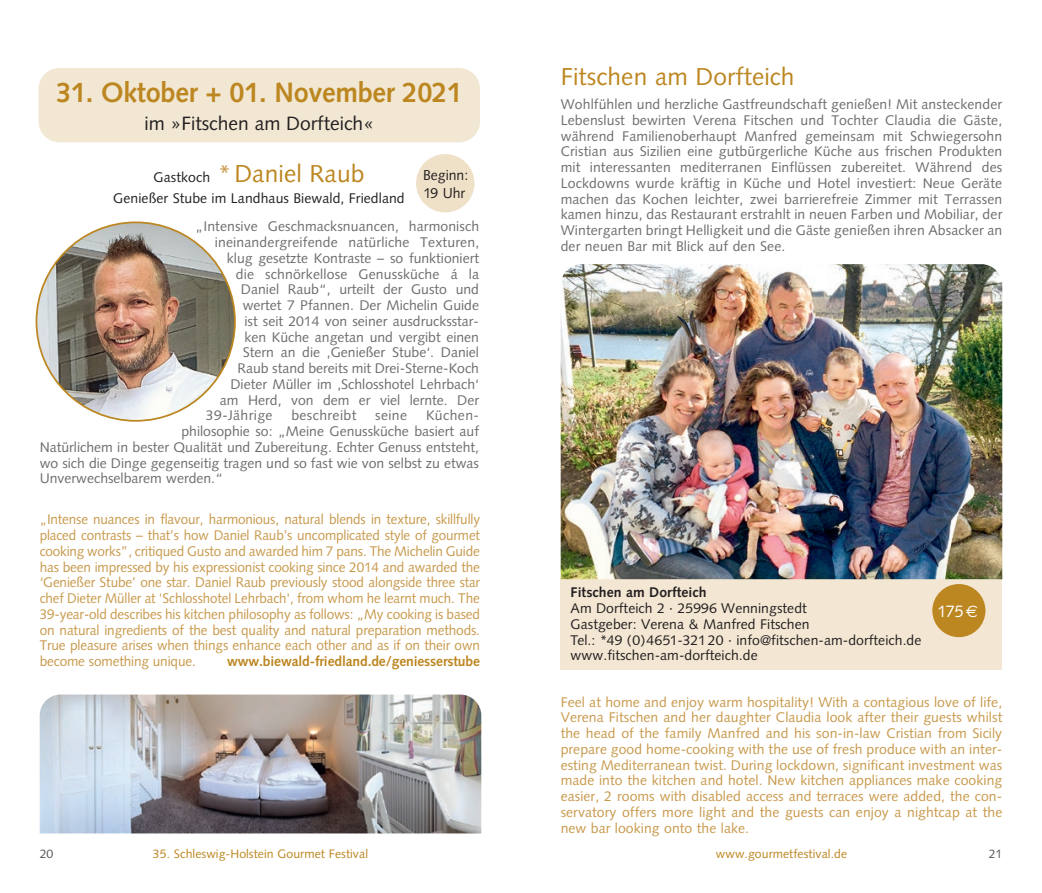
<style>
.page{position:relative;width:1042px;height:893px;background:#fff}
.page>*{position:absolute;margin:0;border:0;box-sizing:border-box;transform-origin:0 0}
.t1{font:700 28px "Syntax";letter-spacing:-.01em;color:#bc8620}
.t2{font:24.5px "Syntax";letter-spacing:.005em;color:#bc8620}
.t3{font:19.25px "Syntax";color:#231f20}
.t4{font:16.62px "Syntax";color:#fff}
.t5{font:14.35px/18.4px "Syntax";color:#231f20}
.t6{font:14px/15.8px "Syntax";color:#6c6d70;text-align:justify}
.t7{font:14px/15.8px "Syntax";color:#c8994b;text-align:justify;scale:.96 1}
.t8{font:14px/15.8px "Syntax";color:#c8994b;text-align:justify}
.t9{font:14px/15.8px "Syntax";letter-spacing:.005em;color:#231f20}
.t10{font:700 14px "Syntax";letter-spacing:-.01em;color:#bc8620}
.t11{font:14px "Syntax";letter-spacing:.03em;color:#6c6d70}
.t12{font:700 14px "Syntax";letter-spacing:.005em;color:#231f20}
.t13{font:12.25px "Syntax";letter-spacing:.005em;color:#bc8620}
.t14{font:12.25px "Syntax";color:#57585a}
.s1{font-size:14px;color:#231f20}
.s2{color:#c8994b}
.s3{font-family:"Euro Sans"}
</style>
<div class="page">
<div style="left:561px;top:578px;width:441px;height:92px;background:#f3e7d3"></div>
<div style="left:932px;top:584px;width:53px;height:53px;background:#bc8620;border-radius:50%"></div>
<img style="left:561px;top:264px;width:441px;height:315px">
<div style="left:38px;top:68px;width:442px;height:74px;background:#f1e7d3;border-radius:21px"></div>
<img style="left:36px;top:222px;width:199px;height:199px;border-radius:99px">
<div style="left:416px;top:154px;width:58px;height:58px;background:#efe1c8;border-radius:50%"></div>
<img style="left:40px;top:694px;width:441px;height:139px">
<h1 class="t1" style="left:56px;top:76px;width:407px">31. Oktober + 01. November 2021</h1>
<h3 class="t3" style="left:144px;top:112px;width:231px">im »Fitschen am Dorfteich«</h3>
<h2 class="t2" style="left:154px;top:159px;width:212px"><span class="s1">Gastkoch</span> <span class="s2">*</span>Daniel Raub</h2>
<p class="t9" style="left:113px;top:190px;width:293px">Genießer Stube im Landhaus Biewald, Friedland</p>
<p class="t6" style="left:195px;top:219px;width:285px">„Intensive Geschmacksnuancen, harmonisch</p>
<p class="t6" style="left:215px;top:234px;width:266px">ineinandergreifende natürliche Texturen,</p>
<p class="t6" style="left:227px;top:250px;width:254px">klug gesetzte Kontraste – so funktioniert</p>
<p class="t6" style="left:236px;top:266px;width:245px">die schnörkellose Genussküche á la</p>
<p class="t6" style="left:241px;top:282px;width:240px">Daniel Raub“, urteilt der Gusto und</p>
<p class="t6" style="left:243px;top:297px;width:238px">wertet 7 Pfannen. Der Michelin Guide</p>
<p class="t6" style="left:244px;top:313px;width:236px">ist seit 2014 von seiner ausdrucksstar-</p>
<p class="t6" style="left:244px;top:329px;width:236px">ken Küche angetan und vergibt einen</p>
<p class="t6" style="left:243px;top:345px;width:238px">Stern an die ‚Genießer Stube‘. Daniel</p>
<p class="t6" style="left:237px;top:360px;width:243px">Raub stand bereits mit Drei-Sterne-Koch</p>
<p class="t6" style="left:230px;top:376px;width:250px">Dieter Müller im ‚Schlosshotel Lehrbach‘</p>
<p class="t6" style="left:220px;top:392px;width:260px">am Herd, von dem er viel lernte. Der</p>
<p class="t11" style="left:206px;top:407px;width:68px">39-Jährige</p>
<p class="t11" style="left:291px;top:407px;width:66px">beschreibt</p>
<p class="t6" style="left:375px;top:408px;width:33px">seine</p>
<p class="t6" style="left:426px;top:408px;width:52px">Küchen-</p>
<p class="t6" style="left:181px;top:423px;width:299px">philosophie so: „Meine Genussküche basiert auf</p>
<p class="t6" style="left:40px;top:439px;width:441px">Natürlichem in bester Qualität und Zubereitung. Echter Genuss entsteht,</p>
<p class="t6" style="left:40px;top:455px;width:441px">wo sich die Dinge gegenseitig tragen und so fast wie von selbst zu etwas</p>
<p class="t6" style="left:40px;top:471px;width:185px">Unverwechselbarem werden.“</p>
<p class="t5" style="left:423px;top:166px;width:47px">Beginn:<br>19 Uhr</p>
<p class="t7" style="left:40px;top:512px;width:460px">„Intense nuances in flavour, harmonious, natural blends in texture, skillfully placed contrasts – that’s how Daniel Raub’s uncomplicated style of gourmet cooking works”, critiqued Gusto and awarded him 7 pans. The Michelin Guide has been impressed by his expressionist cooking since 2014 and awarded the ‘Genießer Stube’ one star. Daniel Raub previously stood alongside three star chef Dieter Müller at 'Schlosshotel Lehrbach', from whom he learnt much. The 39-year-old describes his kitchen philosophy as follows: „My cooking is based on natural ingredients of the best quality and natural preparation methods.<br>True pleasure arises when things enhance each other and as if on their own become something unique.</p>
<p class="t10" style="left:227px;top:653px;width:254px">www.biewald-friedland.de/geniesserstube</p>
<h2 class="t2" style="left:561px;top:62px;width:235px">Fitschen am Dorfteich</h2>
<p class="t6" style="left:561px;top:97px;width:443px">Wohlfühlen und herzliche Gastfreundschaft genießen! Mit ansteckender Lebenslust bewirten Verena Fitschen und Tochter Claudia die Gäste, während Familienoberhaupt Manfred gemeinsam mit Schwiegersohn Cristian aus Sizilien eine gutbürgerliche Küche aus frischen Produkten mit interessanten mediterranen Einflüssen zubereitet. Während des Lockdowns wurde kräftig in Küche und Hotel investiert: Neue Geräte machen das Kochen leichter, zwei barrierefreie Zimmer mit Terrassen kamen hinzu, das Restaurant erstrahlt in neuen Farben und Mobiliar, der Wintergarten bringt Helligkeit und die Gäste genießen ihren Absacker an der neuen Bar mit Blick auf den See.</p>
<p class="t12" style="left:570px;top:584px;width:137px">Fitschen am Dorfteich</p>
<p class="t9" style="left:570px;top:600px;width:352px">Am Dorfteich 2 · 25996 Wenningstedt<br>Gastgeber: Verena &amp; Manfred Fitschen<br>Tel.: *49 (0)4651-32120 · info@fitschen-am-dorfteich.de www.fitschen-am-dorfteich.de</p>
<p class="t4" style="left:937px;top:601px;width:42px">175<span class="s3">E</span></p>
<p class="t8" style="left:561px;top:694px;width:443px">Feel at home and enjoy warm hospitality! With a contagious love of life, Verena Fitschen and her daughter Claudia look after their guests whilst the head of the family Manfred and his son-in-law Cristian from Sicily prepare good home-cooking with the use of fresh produce with an inter&shy;esting Mediterranean twist. During lockdown, significant investment was made into the kitchen and hotel. New kitchen appliances make cooking easier, 2 rooms with disabled access and terraces were added, the con&shy;servatory offers more light and the guests can enjoy a nightcap at the new bar looking onto the lake.</p>
<p class="t14" style="left:40px;top:846px;width:15px">20</p>
<p class="t13" style="left:153px;top:846px;width:217px">35. Schleswig-Holstein Gourmet Festival</p>
<p class="t13" style="left:716px;top:846px;width:133px">www.gourmetfestival.de</p>
<p class="t14" style="left:988px;top:846px;width:15px">21</p>
</div>
